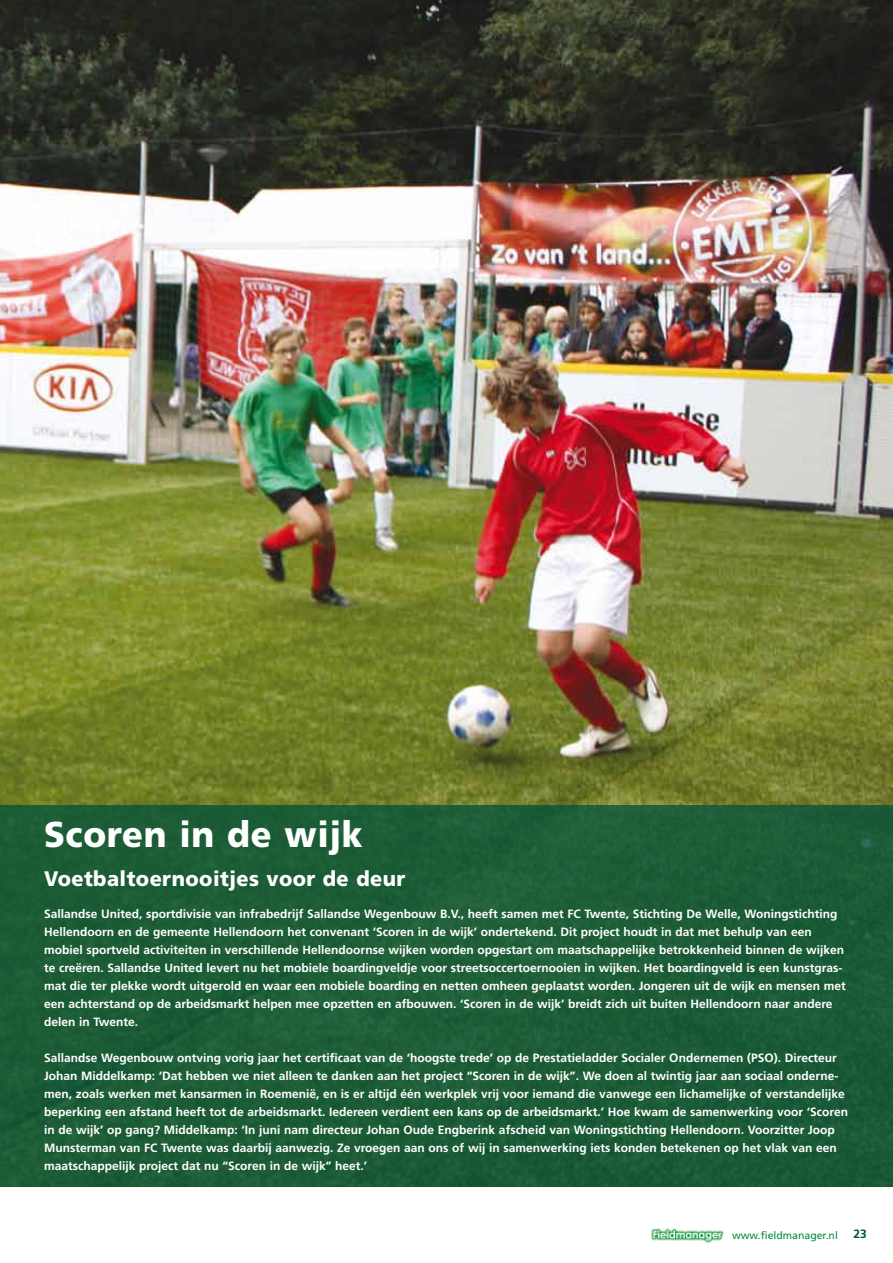
<style>
.page{position:relative;width:893px;height:1263px;background:#fff}
.page>*{position:absolute;margin:0;border:0;box-sizing:border-box;transform-origin:0 0}
.t1{font:900 36px "Frutiger";letter-spacing:.02em;color:#fff;scale:.95 1}
.t2{font:900 21px "Frutiger";letter-spacing:.02em;color:#fff;scale:.95 1}
.t3{font:700 12px/18px "Frutiger";color:#fff}
.t4{font:700 12px "Frutiger";color:#00523c}
.t5{font:10.5px "Frutiger";color:#008b45}
</style>
<div class="page">
<img style="left:651px;top:1228px;width:73px;height:15px">
<img style="left:0;top:0;width:893px;height:805px">
<div style="left:0;top:805px;width:893px;height:381px;background:#1c5c36"></div>
<h1 class="t1" style="left:44px;top:813px;width:337px">Scoren in de wijk</h1>
<h2 class="t2" style="left:44px;top:866px;width:382px">Voetbaltoernooitjes voor de deur</h2>
<p class="t3" style="left:44px;top:905px;width:803px">Sallandse United, sportdivisie van infrabedrijf Sallandse Wegenbouw B.V., heeft samen met FC Twente, Stichting De Welle, Woningstichting Hellendoorn en de gemeente Hellendoorn het convenant ‘Scoren in de wijk’ ondertekend. Dit project houdt in dat met behulp van een mobiel sportveld activiteiten in verschillende Hellendoornse wijken worden opgestart om maatschappelijke betrokkenheid binnen de wijken te creëren. Sallandse United levert nu het mobiele boardingveldje voor streetsoccertoernooien in wijken. Het boardingveld is een kunstgras&shy;mat die ter plekke wordt uitgerold en waar een mobiele boarding en netten omheen geplaatst worden. Jongeren uit de wijk en mensen met een achterstand op de arbeidsmarkt helpen mee opzetten en afbouwen. ‘Scoren in de wijk’ breidt zich uit buiten Hellendoorn naar andere delen in Twente.</p>
<p class="t3" style="left:44px;top:1049px;width:805px">Sallandse Wegenbouw ontving vorig jaar het certificaat van de ‘hoogste trede’ op de Prestatieladder Socialer Ondernemen (PSO). Directeur Johan Middelkamp: ‘Dat hebben we niet alleen te danken aan het project “Scoren in de wijk”. We doen al twintig jaar aan sociaal onderne&shy;men, zoals werken met kansarmen in Roemenië, en is er altijd één werkplek vrij voor iemand die vanwege een lichamelijke of verstandelijke beperking een afstand heeft tot de arbeidsmarkt. Iedereen verdient een kans op de arbeidsmarkt.’ Hoe kwam de samenwerking voor ‘Scoren in de wijk’ op gang? Middelkamp: ‘In juni nam directeur Johan Oude Engberink afscheid van Woningstichting Hellendoorn. Voorzitter Joop Munsterman van FC Twente was daarbij aanwezig. Ze vroegen aan ons of wij in samenwerking iets konden betekenen op het vlak van een maatschappelijk project dat nu “Scoren in de wijk” heet.’</p>
<p class="t5" style="left:732px;top:1229px;width:107px">www.fieldmanager.nl</p>
<p class="t4" style="left:853px;top:1227px;width:15px">23</p>
</div>
